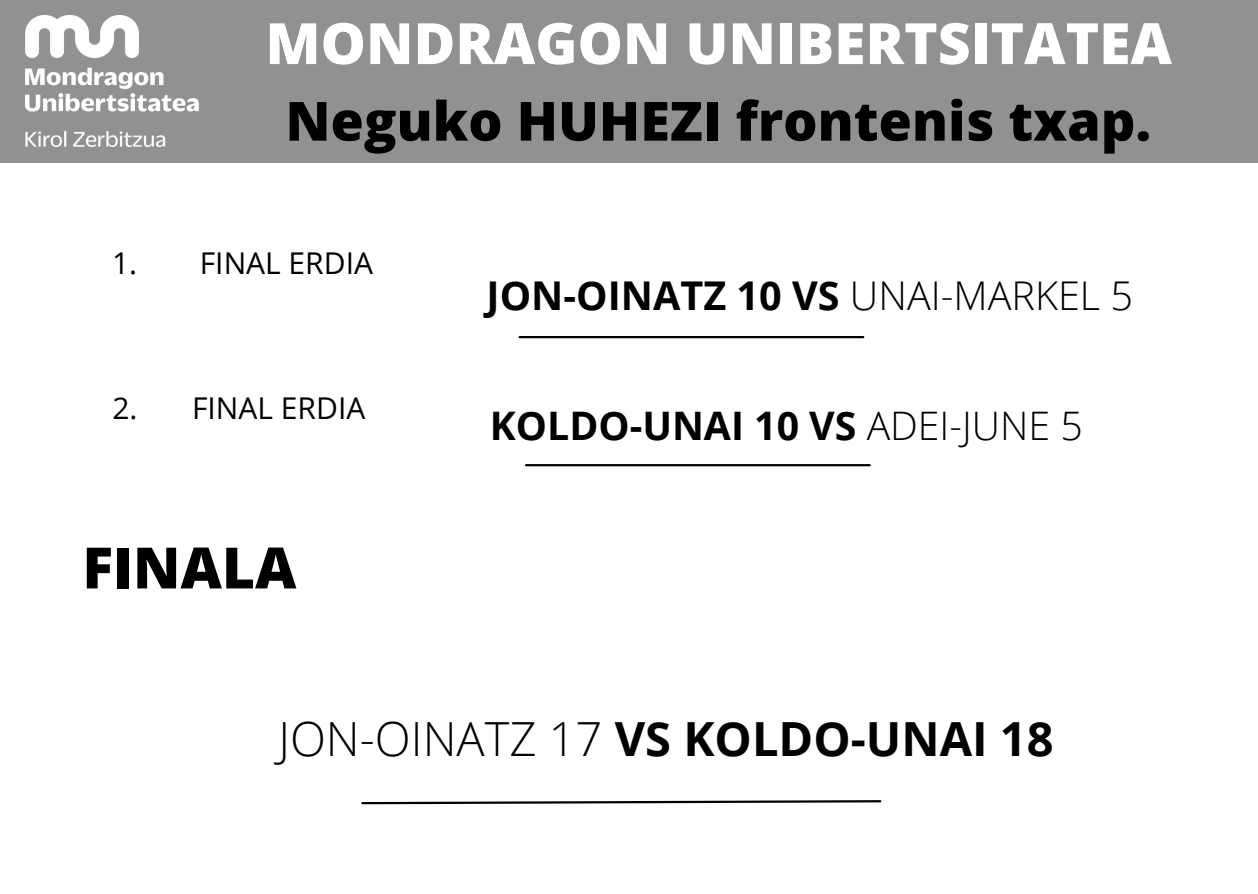
<style>
.page{position:relative;width:1258px;height:894px;background:#fff}
.page>*{position:absolute;margin:0;border:0;box-sizing:border-box;transform-origin:0 0}
.t1{font:800 57px "Open Sans";color:#fff}
.t2{font:800 57px "Open Sans";color:#000}
.t3{font:800 54px "Open Sans";color:#000}
.t4{font:700 47.1px "Open Sans";color:#000}
.t5{font:700 39.6px "Open Sans";color:#000}
.t6{font:700 39.3px "Open Sans";color:#000}
.t7{font:30px "Open Sans";color:#000}
.s1{font-weight:300}
</style>
<div class="page">
<div style="left:0;top:0;width:1258px;height:163px;background:#919191"></div>
<img style="left:25px;top:16px;width:173px;height:130px">
<hr style="left:526px;top:464px;width:344px;height:2px;background:#000">
<hr style="left:520px;top:336px;width:343px;height:2px;background:#000">
<svg style="left:361px;top:800px;width:521px;height:5px"></svg>
<h1 class="t1" style="left:265px;top:3px;width:908px">MONDRAGON UNIBERTSITATEA</h1>
<h1 class="t3" style="left:285px;top:83px;width:867px">Neguko HUHEZI frontenis txap.</h1>
<h4 class="t7" style="left:112px;top:242px;width:262px">1. FINAL ERDIA</h4>
<p class="t7" style="left:112px;top:387px;width:254px">2. FINAL ERDIA</p>
<h4 class="t2" style="left:82px;top:527px;width:216px">FINALA</h4>
<h5 class="t5" style="left:486px;top:267px;width:648px">JON-OINATZ 10 VS <span class="s1">UNAI-MARKEL 5</span></h5>
<p class="t6" style="left:490px;top:398px;width:594px">KOLDO-UNAI 10 VS <span class="s1">ADEI-JUNE 5</span></p>
<h3 class="t4" style="left:278px;top:705px;width:776px"><span class="s1">JON-OINATZ 17</span> VS KOLDO-UNAI 18</h3>
</div>
